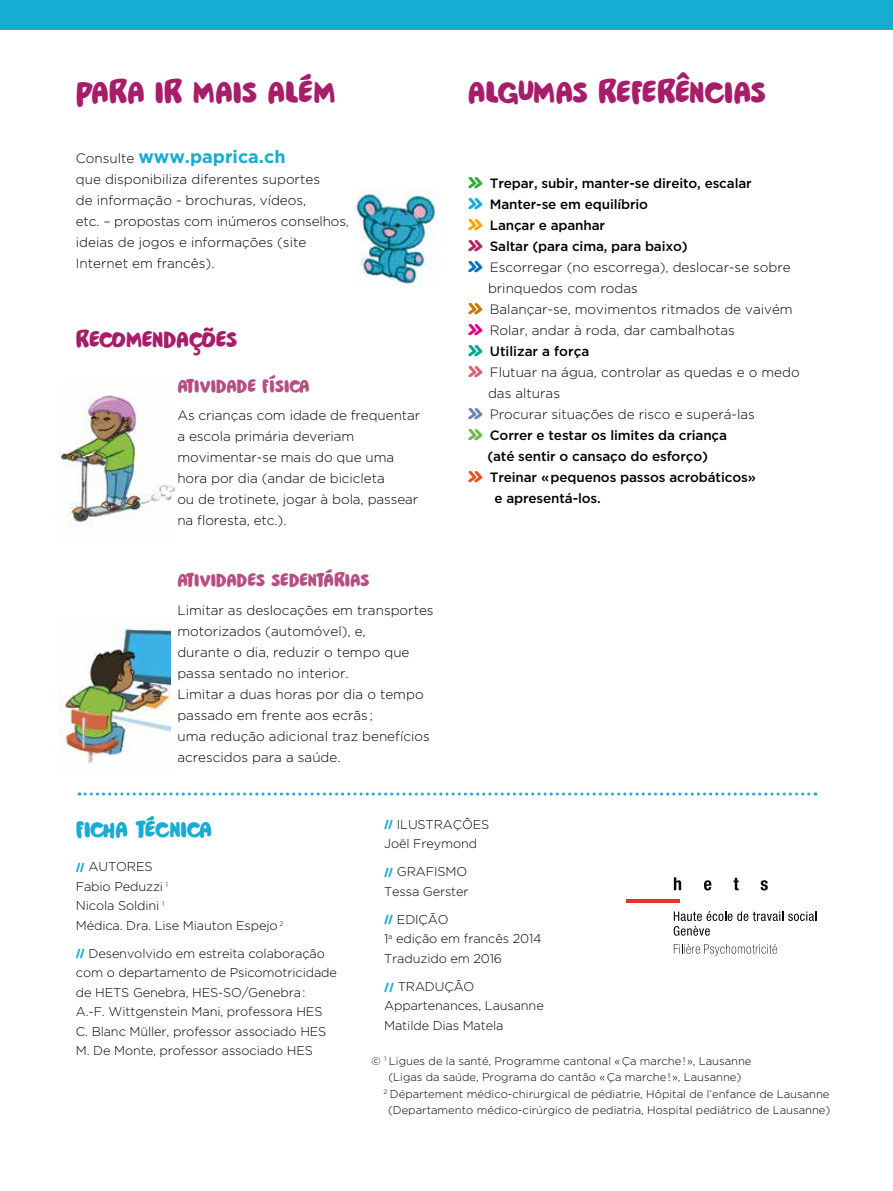
<style>
.page{position:relative;width:893px;height:1191px;background:#fff}
.page>*{position:absolute;margin:0;border:0;box-sizing:border-box;transform-origin:0 0}
.t1{font:33px "Pardesi";letter-spacing:-.02em;color:#a71d6a}
.t2{font:33px "Pardesi";color:#a71d6a}
.t3{font:24px "Pardesi";letter-spacing:-.025em;color:#a71d6a}
.t4{font:24px "Pardesi";letter-spacing:-.03em;color:#17acd2}
.t5{font:19.5px "Pardesi";letter-spacing:-.015em;color:#b74e82}
.t6{font:700 18px "Gotham";color:#17acd2}
.t7{font:300 13.5px/21px "Gotham";color:#000}
.t8{font:500 13.5px "Gotham";letter-spacing:-.01em;color:#000}
.t9{font:300 12.75px/19.5px "Gotham";letter-spacing:-.01em;color:#000}
.t10{font:300 11.25px "Gotham";color:#000}
.s1{font-weight:300;font-size:13.5px;color:#000}
.s2{font-family:"Pardesi";font-weight:400;font-size:21px;color:#35a936}
.s3{font-family:"Pardesi";font-weight:400;font-size:21px;color:#17acd2}
.s4{font-family:"Pardesi";font-weight:400;font-size:21px;color:#f6a200}
.s5{font-family:"Pardesi";font-weight:400;font-size:21px;color:#b61e63}
.s6{font-family:"Pardesi";font-weight:400;font-size:21px;color:#0070ba}
.s7{font-family:"Pardesi";font-weight:400;font-size:21px;color:#c47800}
.s8{font-family:"Pardesi";font-weight:400;font-size:21px;color:#e6007d}
.s9{font-family:"Pardesi";font-weight:400;font-size:21px;color:#00a48e}
.s10{font-family:"Pardesi";font-weight:400;font-size:21px;color:#d96072}
.s11{font-family:"Pardesi";font-weight:400;font-size:21px;color:#6385ae}
.s12{font-family:"Pardesi";font-weight:400;font-size:21px;color:#6eb74a}
.s13{font-family:"Pardesi";font-weight:400;font-size:21px;color:#e8501f}
.s14{font-family:"Pardesi";font-weight:400;color:#17acd2}
</style>
<div class="page">
<div style="left:0;top:0;width:893px;height:30px;background:#17acd2"></div>
<img style="left:60px;top:395px;width:114px;height:132px">
<img style="left:60px;top:627px;width:110px;height:136px">
<hr style="left:627px;top:899px;width:53px;height:3px;background:#e63329">
<svg style="left:674px;top:877px;width:7px;height:13px"></svg>
<svg style="left:704px;top:880px;width:7px;height:10px"></svg>
<svg style="left:733px;top:877px;width:6px;height:13px"></svg>
<svg style="left:761px;top:880px;width:7px;height:10px"></svg>
<svg style="left:674px;top:911px;width:142px;height:24px"></svg>
<svg style="left:674px;top:944px;width:103px;height:11px"></svg>
<svg style="left:79px;top:792px;width:737px;height:3px"></svg>
<img style="left:356px;top:190px;width:83px;height:95px">
<h1 class="t2" style="left:76px;top:68px;width:261px">PARA IR MAIS ALÉM</h1>
<h1 class="t1" style="left:468px;top:68px;width:300px">ALGUMAS REFERÊNCIAS</h1>
<h3 class="t6" style="left:76px;top:146px;width:211px"><span class="s1">Consulte</span> www.paprica.ch</h3>
<p class="t7" style="left:76px;top:168px;width:275px">que disponibiliza diferentes suportes<br>de informação - brochuras, vídeos,<br>etc. – propostas com inúmeros conselhos, ideias de jogos e informações (site Internet em francês).</p>
<h2 class="t3" style="left:76px;top:322px;width:163px">RECOMENDAÇÕES</h2>
<h3 class="t5" style="left:177px;top:371px;width:134px">ATIVIDADE FÍSICA</h3>
<p class="t7" style="left:177px;top:404px;width:244px">As crianças com idade de frequentar a escola primária deveriam movimentar-se mais do que uma hora por dia (andar de bicicleta<br>ou de trotinete, jogar à bola, passear na floresta, etc.).</p>
<h3 class="t5" style="left:177px;top:566px;width:194px">ATIVIDADES SEDENTÁRIAS</h3>
<p class="t7" style="left:177px;top:600px;width:258px">Limitar as deslocações em transportes motorizados (automóvel), e,<br>durante o dia, reduzir o tempo que passa sentado no interior.<br>Limitar a duas horas por dia o tempo passado em frente aos ecrãs ;<br>uma redução adicional traz benefícios acrescidos para a saúde.</p>
<p class="t8" style="left:468px;top:175px;width:285px"><span class="s2">»</span> Trepar, subir, manter-se direito, escalar</p>
<p class="t8" style="left:468px;top:196px;width:182px"><span class="s3">»</span> Manter-se em equilíbrio</p>
<p class="t8" style="left:468px;top:217px;width:139px"><span class="s4">»</span> Lançar e apanhar</p>
<p class="t8" style="left:468px;top:238px;width:222px"><span class="s5">»</span> Saltar (para cima, para baixo)</p>
<p class="t7" style="left:468px;top:256px;width:325px"><span class="s6">»</span> Escorregar (no escorrega), deslocar-se sobre</p>
<p class="t7" style="left:488px;top:277px;width:151px">brinquedos com rodas</p>
<p class="t7" style="left:468px;top:298px;width:326px"><span class="s7">»</span> Balançar-se, movimentos ritmados de vaivém</p>
<p class="t7" style="left:468px;top:319px;width:269px"><span class="s8">»</span> Rolar, andar à roda, dar cambalhotas</p>
<p class="t8" style="left:468px;top:343px;width:123px"><span class="s9">»</span> Utilizar a força</p>
<p class="t7" style="left:468px;top:361px;width:333px"><span class="s10">»</span> Flutuar na água, controlar as quedas e o medo</p>
<p class="t7" style="left:488px;top:382px;width:74px">das alturas</p>
<p class="t7" style="left:468px;top:403px;width:289px"><span class="s11">»</span> Procurar situações de risco e superá-las</p>
<p class="t8" style="left:468px;top:427px;width:261px"><span class="s12">»</span> Correr e testar os limites da criança</p>
<p class="t8" style="left:487px;top:448px;width:222px">(até sentir o cansaço do esforço)</p>
<p class="t8" style="left:468px;top:469px;width:290px"><span class="s13">»</span> Treinar «pequenos passos acrobáticos»</p>
<p class="t8" style="left:495px;top:490px;width:108px">e apresentá-los.</p>
<h2 class="t4" style="left:76px;top:812px;width:138px">FICHA TÉCNICA</h2>
<p class="t9" style="left:76px;top:856px;width:209px"><span class="s14">//</span> AUTORES<br>Fabio Peduzzi <sup>1<br></sup>Nicola Soldini <sup>1<br></sup>Médica. Dra. Lise Miauton Espejo <sup>2</sup></p>
<p class="t9" style="left:76px;top:943px;width:263px"><span class="s14">//</span> Desenvolvido em estreita colaboração com o departamento de Psicomotricidade de HETS Genebra, HES-SO/Genebra:<br>A.-F. Wittgenstein Mani, professora HES C. Blanc Müller, professor associado HES M. De Monte, professor associado HES</p>
<p class="t9" style="left:384px;top:814px;width:107px"><span class="s14">//</span> ILUSTRAÇÕES<br>Joël Freymond</p>
<p class="t9" style="left:384px;top:861px;width:86px"><span class="s14">//</span> GRAFISMO<br>Tessa Gerster</p>
<p class="t9" style="left:384px;top:909px;width:159px"><span class="s14">//</span> EDIÇÃO<br>1<sup>a</sup> edição em francês 2014<br>Traduzido em 2016</p>
<p class="t9" style="left:384px;top:976px;width:161px"><span class="s14">//</span> TRADUÇÃO<br>Appartenances, Lausanne<br>Matilde Dias Matela</p>
<p class="t10" style="left:372px;top:1054px;width:381px">© <sup>1</sup> Ligues de la santé, Programme cantonal «Ça marche!», Lausanne</p>
<p class="t10" style="left:388px;top:1071px;width:354px">(Ligas da saúde, Programa do cantão «Ça marche!», Lausanne)</p>
<p class="t10" style="left:383px;top:1087px;width:448px"><sup>2</sup> Département médico-chirurgical de pédiatrie, Hôpital de l’enfance de Lausanne</p>
<p class="t10" style="left:388px;top:1104px;width:444px">(Departamento médico-cirúrgico de pediatria, Hospital pediátrico de Lausanne)</p>
</div>
